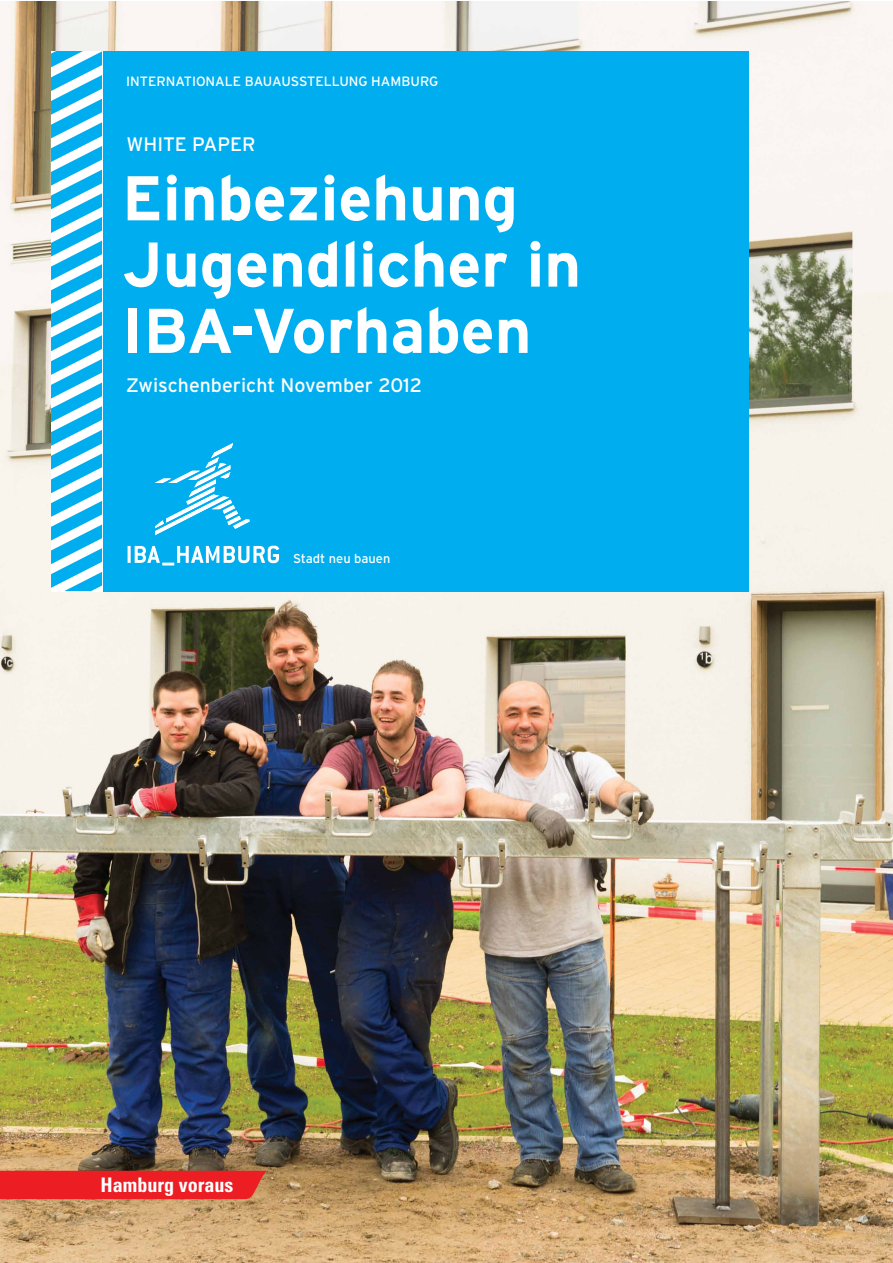
<style>
.page{position:relative;width:893px;height:1263px;background:#fff}
.page>*{position:absolute;margin:0;border:0;box-sizing:border-box;transform-origin:0 0}
.t1{font:700 63px/66.3px "Interstate";color:#fff}
.t2{font:700 condensed 20.1px "Univers";color:#fff}
.t3{font:19.5px "Interstate";color:#fff}
.t4{font:13.5px "Interstate";color:#fff}
.t5{font:12.9px "Interstate";color:#fff}
</style>
<div class="page">
<img style="left:0;top:1px;width:892px;height:1262px">
<div style="left:51px;top:51px;width:697px;height:540px;background:#00aeef"></div>
<svg style="left:155px;top:443px;width:94px;height:92px"></svg>
<hr style="left:128px;top:546px;width:3px;height:17px;background:#fff">
<svg style="left:135px;top:546px;width:144px;height:19px"></svg>
<svg style="left:51px;top:51px;width:51px;height:540px"></svg>
<div style="left:0;top:1171px;width:267px;height:28px;background:#ed1d24"></div>
<p class="t4" style="left:126px;top:74px;width:314px">INTERNATIONALE BAUAUSSTELLUNG HAMBURG</p>
<p class="t3" style="left:127px;top:133px;width:131px">WHITE PAPER</p>
<p class="t1" style="left:122px;top:165px;width:461px">Einbeziehung<br>Jugendlicher in<br>IBA-Vorhaben</p>
<p class="t3" style="left:126px;top:374px;width:297px">Zwischenbericht November 2012</p>
<p class="t5" style="left:293px;top:551px;width:99px">Stadt neu bauen</p>
<p class="t2" style="left:101px;top:1172px;width:134px">Hamburg voraus</p>
</div>
